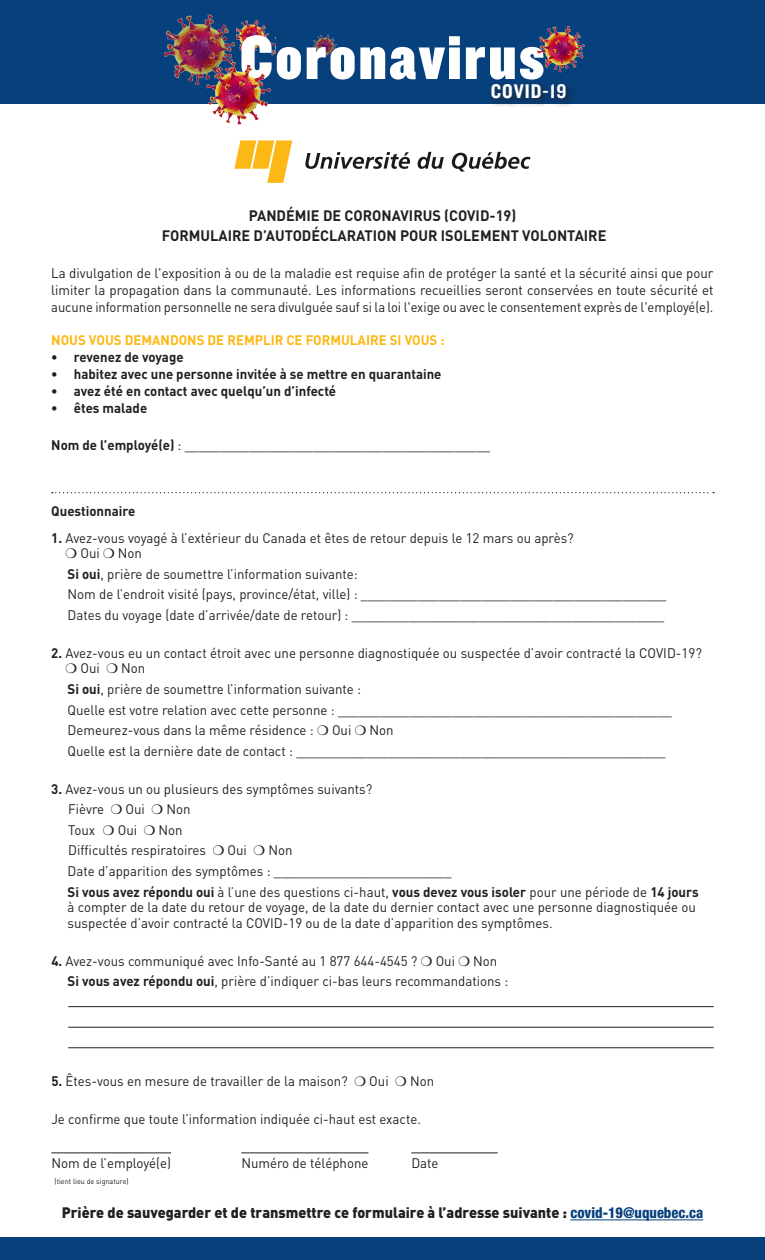
<style>
.page{position:relative;width:765px;height:1260px;background:#fff}
.page>*{position:absolute;margin:0;border:0;box-sizing:border-box;transform-origin:0 0}
.t1{font:64.25px "Knockout HTF90 Ultmt Welterwt";letter-spacing:.05em;color:#fff}
.t2{font:20.5px "Knockout HTF50 Welterweight";letter-spacing:.05em;color:#fff}
.t3{font:900 15px "DIN";color:#231f20;scale:.96 1}
.t4{font:700 15px/19.9px "DIN";color:#231f20;scale:.96 1}
.t5{font:13.75px/20.5px "DIN";color:#231f20;scale:.96 1}
.t6{font:700 13.75px "DIN";color:#231f20;scale:.96 1}
.t7{font:700 13.75px "DIN";color:#fcb814;scale:.96 1}
.t8{font:7.5px "DIN";color:#231f20;scale:.96 1}
.s1{font-weight:700}
.s2{font-family:"Helvetica Neue LT Std";font-weight:800;font-stretch:condensed;color:#06407d}
</style>
<div class="page">
<svg style="left:52px;top:492px;width:662px;height:1px"></svg>
<hr style="left:68px;top:1006px;width:646px;height:1px;background:#231f20">
<hr style="left:68px;top:1027px;width:646px;height:1px;background:#231f20">
<hr style="left:68px;top:1047px;width:646px;height:1px;background:#231f20">
<hr style="left:51px;top:1153px;width:120px;height:1px;background:#231f20">
<hr style="left:241px;top:1153px;width:127px;height:1px;background:#231f20">
<hr style="left:411px;top:1153px;width:87px;height:1px;background:#231f20">
<hr style="left:570px;top:1220px;width:133px;height:1px;background:#06407d">
<svg style="left:234px;top:140px;width:58px;height:43px"></svg>
<svg style="left:305px;top:152px;width:105px;height:17px"></svg>
<svg style="left:418px;top:152px;width:26px;height:17px"></svg>
<svg style="left:452px;top:152px;width:79px;height:20px"></svg>
<div style="left:0;top:1237px;width:765px;height:23px;background:#06407d"></div>
<div style="left:0;top:0;width:765px;height:104px;background:#06407d"></div>
<img style="left:164px;top:14px;width:65px;height:72px">
<img style="left:312px;top:34px;width:26px;height:24px">
<img style="left:236px;top:20px;width:39px;height:20px">
<div style="left:488px;top:81px;width:88px;height:27px;background:#231f20;opacity:.75"></div>
<img style="left:206px;top:40px;width:69px;height:85px">
<img style="left:536px;top:26px;width:49px;height:47px">
<h1 class="t1" style="left:240px;top:23px;width:305px">Coronavirus</h1>
<h2 class="t2" style="left:491px;top:81px;width:77px">COVID-19</h2>
<p class="t4" style="left:249px;top:205px;width:227px">Pandémie de Coronavirus (COVID</p>
<p class="t4" style="left:162px;top:205px;width:465px;text-indent:328px">-19)<br>Formulaire d’autodéclaration pour Isolement volontaire</p>
<p class="t5" style="left:51px;top:264px;width:691px;line-height:16.9px;text-align:justify">La divulgation de l'exposition à ou de la maladie est requise afin de protéger la santé et la sécurité ainsi que pour limiter la propagation dans la communauté. Les informations recueillies seront conservées en toute sécurité et aucune information personnelle ne sera divulguée sauf si la loi l'exige ou avec le consentement exprès de l'employé(e).</p>
<p class="t7" style="left:51px;top:331px;width:411px">Nous vous demandons de remplir ce formulaire si vous :</p>
<p class="t6" style="left:51px;top:348px;width:139px">• revenez de voyage</p>
<p class="t6" style="left:51px;top:365px;width:408px">• habitez avec une personne invitée à se mettre en quarantaine</p>
<p class="t6" style="left:51px;top:382px;width:298px">• avez été en contact avec quelqu’un d’infecté</p>
<p class="t6" style="left:51px;top:399px;width:101px">• êtes malade</p>
<p class="t5" style="left:51px;top:434px;width:459px"><span class="s1">N om de l’employé(e)</span> : ___________________________________________</p>
<p class="t6" style="left:51px;top:502px;width:89px">Questionnaire</p>
<p class="t5" style="left:66px;top:530px;width:531px;line-height:15.6px;text-indent:-14px"><span class="s1">1.</span> Avez-vous voyagé à l’extérieur du Canada et êtes de retour depuis le 12 mars ou après? ❍ Oui ❍ Non</p>
<p class="t5" style="left:68px;top:563px;width:625px"><span class="s1">Si oui</span>, prière de soumettre l’information suivante:<br>Nom de l’endroit visité (pays, province/état, ville) : ___________________________________________<br>Dates du voyage (date d’arrivée/date de retour) : ____________________________________________</p>
<p class="t5" style="left:66px;top:645px;width:664px;line-height:15.6px;text-indent:-14px"><span class="s1">2.</span> Avez-vous eu un contact étroit avec une personne diagnostiquée ou suspectée d’avoir contracté la COVID-19? ❍ Oui ❍ Non</p>
<p class="t5" style="left:68px;top:679px;width:631px"><span class="s1">Si oui</span>, prière de soumettre l’information suivante :<br>Quelle est votre relation avec cette personne : _______________________________________________ Demeurez-vous dans la même résidence : ❍ Oui ❍ Non<br>Quelle est la dernière date de contact : ____________________________________________________</p>
<p class="t5" style="left:68px;top:778px;width:659px;text-indent:-16px"><span class="s1">3.</span> Avez-vous un ou plusieurs des symptômes suivants?<br>Fièvre ❍ Oui ❍ Non<br>Toux ❍ Oui ❍ Non<br>Difficultés respiratoires ❍ Oui ❍ Non<br>Date d’apparition des symptômes : _________________________<br><span class="s1">Si vous avez répondu oui</span> à l’une des questions ci-haut, <span class="s1">vous devez vous isoler</span> pour une période de <span class="s1">14 jours</span></p>
<p class="t5" style="left:68px;top:899px;width:656px;line-height:15.6px">à compter de la date du retour de voyage, de la date du dernier contact avec une personne diagnostiquée ou suspectée d’avoir contracté la COVID-19 ou de la date d’apparition des symptômes.</p>
<p class="t5" style="left:68px;top:950px;width:461px;text-indent:-16px"><span class="s1">4.</span> Avez-vous communiqué avec Info-Santé au 1 877 644-4545 ? ❍ Oui ❍ Non<br><span class="s1">Si vous avez répondu oui</span>, prière d’indiquer ci-bas leurs recommandations :</p>
<p class="t5" style="left:51px;top:1071px;width:400px"><span class="s1">5.</span> Êtes-vous en mesure de travailler de la maison? ❍ Oui ❍ Non</p>
<p class="t5" style="left:51px;top:1109px;width:387px">Je confirme que toute l’information indiquée ci-haut est exacte.</p>
<p class="t5" style="left:51px;top:1152px;width:126px">Nom de l’employé(e)</p>
<p class="t5" style="left:241px;top:1152px;width:134px">Numéro de téléphone</p>
<p class="t5" style="left:411px;top:1152px;width:30px">Date</p>
<p class="t8" style="left:55px;top:1177px;width:79px">(tient lieu de signature)</p>
<p class="t3" style="left:62px;top:1203px;width:670px">Prière de sauvegarder et de transmettre ce formulaire à l’adresse suivante : <span class="s2">covid-19@uquebec.ca</span></p>
</div>
